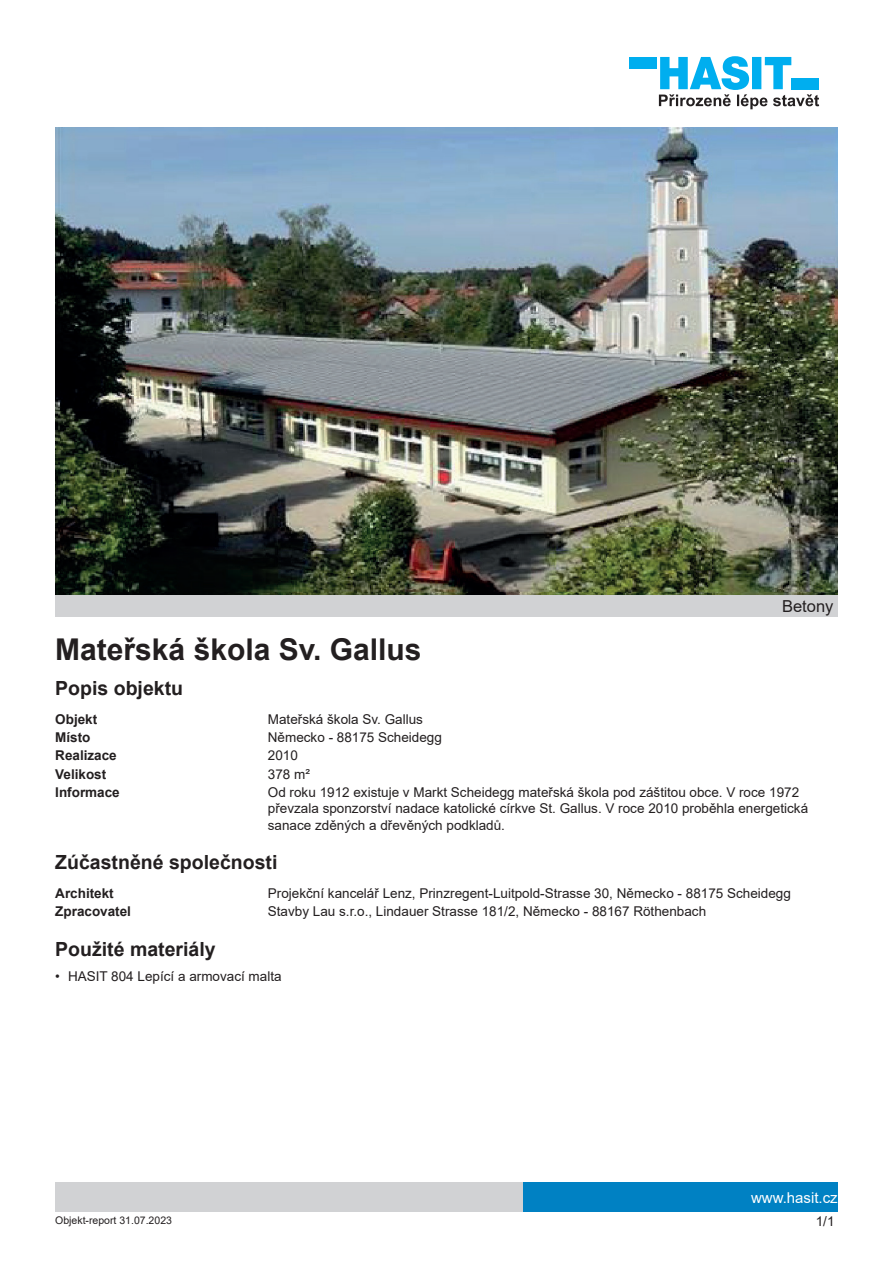
<style>
.page{position:relative;width:893px;height:1263px;background:#fff}
.page>*{position:absolute;margin:0;border:0;box-sizing:border-box;transform-origin:0 0}
.t1{font:700 30px "Arial";color:#231f20}
.t2{font:700 19.5px "Arial";color:#231f20}
.t3{font:16.5px "Arial";color:#231f20}
.t4{font:15px "Arial";color:#fff}
.t5{font:13.5px/16.2px "Arial";color:#231f20}
.t6{font:700 13.5px "Arial";color:#231f20}
.t7{font:10.5px "Arial";color:#231f20}
</style>
<div class="page">
<div style="left:523px;top:1182px;width:315px;height:30px;background:#0081c3"></div>
<div style="left:55px;top:1182px;width:468px;height:30px;background:#d1d2d4"></div>
<div style="left:629px;top:57px;width:28px;height:11px;background:#00aeef"></div>
<svg style="left:659px;top:56px;width:160px;height:53px"></svg>
<img style="left:55px;top:128px;width:783px;height:467px">
<div style="left:55px;top:595px;width:783px;height:22px;background:#d1d2d4"></div>
<p class="t3" style="left:782px;top:595px;width:53px">Betony</p>
<h1 class="t1" style="left:55px;top:628px;width:368px">Mateřská škola Sv. Gallus</h1>
<h2 class="t2" style="left:55px;top:675px;width:129px">Popis objektu</h2>
<p class="t6" style="left:55px;top:709px;width:44px">Objekt</p>
<p class="t5" style="left:268px;top:711px;width:157px">Mateřská škola Sv. Gallus</p>
<p class="t6" style="left:55px;top:728px;width:37px">Místo</p>
<p class="t5" style="left:268px;top:729px;width:176px">Německo - 88175 Scheidegg</p>
<p class="t6" style="left:55px;top:746px;width:63px">Realizace</p>
<p class="t5" style="left:268px;top:747px;width:32px">2010</p>
<p class="t6" style="left:55px;top:764px;width:53px">Velikost</p>
<p class="t5" style="left:268px;top:766px;width:44px">378 m²</p>
<p class="t6" style="left:55px;top:783px;width:66px">Informace</p>
<p class="t5" style="left:268px;top:784px;width:542px">Od roku 1912 existuje v Markt Scheidegg mateřská škola pod záštitou obce. V roce 1972 převzala sponzorství nadace katolické církve St. Gallus. V roce 2010 proběhla energetická sanace zděných a dřevěných podkladů.</p>
<h2 class="t2" style="left:55px;top:849px;width:224px">Zúčastněné společnosti</h2>
<p class="t6" style="left:55px;top:883px;width:60px">Architekt</p>
<p class="t5" style="left:268px;top:885px;width:524px">Projekční kancelář Lenz, Prinzregent-Luitpold-Strasse 30, Německo - 88175 Scheidegg</p>
<p class="t6" style="left:55px;top:902px;width:77px">Zpracovatel</p>
<p class="t5" style="left:268px;top:903px;width:440px">Stavby Lau s.r.o., Lindauer Strasse 181/2, Německo - 88167 Röthenbach</p>
<h2 class="t2" style="left:55px;top:935px;width:162px">Použité materiály</h2>
<p class="t5" style="left:55px;top:968px;width:228px">• HASIT 804 Lepící a armovací malta</p>
<p class="t7" style="left:55px;top:1213px;width:118px">Objekt-report 31.07.2023</p>
<p class="t4" style="left:751px;top:1187px;width:88px">www.hasit.cz</p>
<p class="t5" style="left:816px;top:1213px;width:20px">1/1</p>
</div>
